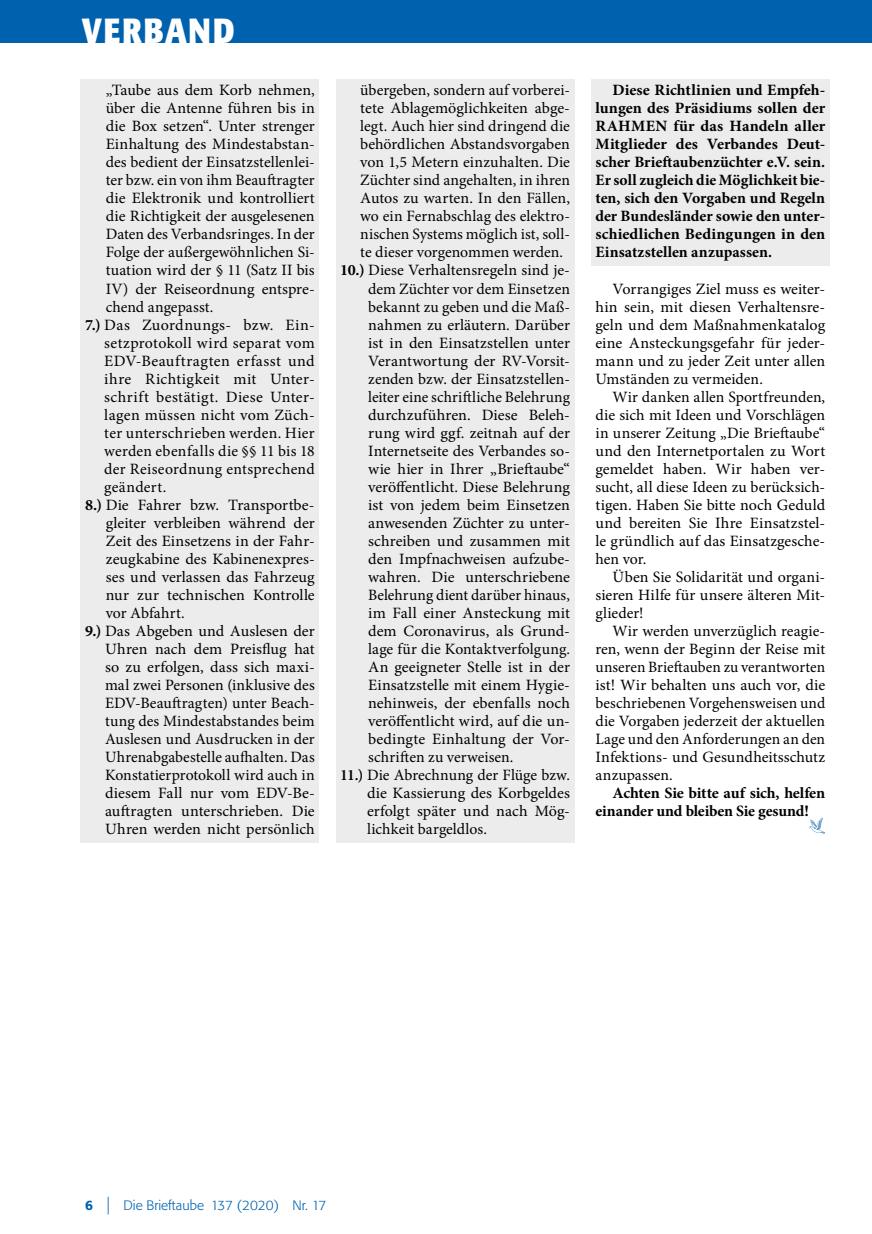
<style>
.page{position:relative;width:872px;height:1234px;background:#fff}
.page>*{position:absolute;margin:0;border:0;box-sizing:border-box;transform-origin:0 0}
.t1{font:700 34.5px "Formata Condensed BQ";letter-spacing:.055em;color:#fff}
.Text{font:15.75px/18px "Minion Pro";letter-spacing:.005em;color:#000;text-align:justify}
.Text_Indent{font:15.75px/18px "Minion Pro";color:#000;text-align:justify}
.Text_Indent-2{font:700 15.75px/18px "Minion Pro";letter-spacing:-.005em;color:#000;text-align:justify}
.t2{font:300 13.5px "Formata BQ";color:#0062ae}
.s1{font-weight:700}
.s2{font-weight:600}
.s3{font-weight:500}
.s4{font-size:17.55px}
</style>
<div class="page">
<div style="left:0;top:0;width:872px;height:43px;background:#0062ae"></div>
<hr style="left:251px;top:0;width:188px;height:1px;background:#ededed">
<hr style="left:439px;top:0;width:187px;height:1px;background:#ededed">
<hr style="left:626px;top:0;width:188px;height:1px;background:#ededed">
<div style="left:81px;top:80px;width:238px;height:240px;background:#ececed"></div>
<div style="left:81px;top:314px;width:238px;height:186px;background:#ececed"></div>
<div style="left:81px;top:494px;width:238px;height:132px;background:#ececed"></div>
<div style="left:81px;top:620px;width:238px;height:222px;background:#ececed"></div>
<div style="left:336px;top:80px;width:238px;height:186px;background:#ececed"></div>
<div style="left:336px;top:260px;width:238px;height:510px;background:#ececed"></div>
<div style="left:336px;top:764px;width:238px;height:78px;background:#ececed"></div>
<div style="left:591px;top:80px;width:238px;height:186px;background:#ececed"></div>
<svg style="left:809px;top:817px;width:16px;height:16px"></svg>
<h1 class="t1" style="left:82px;top:9px;width:155px">VERBAND</h1>
<p class="Text" style="left:106px;top:81px;width:210px">„Taube aus dem Korb nehmen, über die Antenne führen bis in die Box setzen“. Unter strenger Einhaltung des Mindestabstan&shy;des bedient der Einsatzstellenlei&shy;ter bzw. ein von ihm Beauftragter die Elektronik und kontrolliert die Richtigkeit der ausgelesenen Daten des Verbandsringes. In der Folge der außergewöhnlichen Si&shy;tuation wird der § 11 (Satz II bis IV) der Reiseordnung entspre&shy;chend angepasst.</p>
<p class="Text" style="left:104px;top:315px;width:212px;text-indent:-19px"><span class="s1">7.)</span> Das Zuordnungs- bzw. Ein&shy;setzprotokoll wird separat vom EDV-Beauftragten erfasst und ihre Richtigkeit mit Unter&shy;schrift bestätigt. Diese Unter&shy;lagen müssen nicht vom Züch&shy;ter unterschrieben werden. Hier werden ebenfalls die §§ 11 bis 18 der Reiseordnung entsprechend geändert.</p>
<p class="Text" style="left:106px;top:495px;width:210px;text-indent:-21px"><span class="s1">8.)</span> Die Fahrer bzw. Transportbe&shy;gleiter verbleiben während der Zeit des Einsetzens in der Fahr&shy;zeugkabine des Kabinenexpres&shy;ses und verlassen das Fahrzeug nur zur technischen Kontrolle vor Abfahrt.</p>
<p class="Text" style="left:105px;top:621px;width:211px;text-indent:-20px"><span class="s1">9.)</span> Das Abgeben und Auslesen der Uhren nach dem Preisflug hat so zu erfolgen, dass sich maxi&shy;mal zwei Personen (inklusive des EDV-Beauftragten) unter Beach&shy;tung des Mindestabstandes beim Auslesen und Ausdrucken in der Uhrenabgabestelle aufhalten. Das Konstatierprotokoll wird auch in diesem Fall nur vom EDV-Be&shy;auftragten unterschrieben. Die Uhren werden nicht persönlich</p>
<p class="Text" style="left:360px;top:81px;width:211px">übergeben, sondern auf vorberei&shy;tete Ablagemöglichkeiten abge&shy;legt. Auch hier sind dringend die behördlichen Abstandsvorgaben von 1,5 Metern einzuhalten. Die Züchter sind angehalten, in ihren Autos zu warten. In den Fällen, wo ein Fernabschlag des elektro&shy;nischen Systems möglich ist, soll&shy;te dieser vorgenommen werden.</p>
<p class="Text" style="left:368px;top:261px;width:203px;text-indent:-28px"><span class="s1">10.)</span> Diese Verhaltensregeln sind je&shy;dem Züchter vor dem Einsetzen bekannt zu geben und die Maß&shy;nahmen zu erläutern. Darüber ist in den Einsatzstellen unter Verantwortung der RV-Vorsit&shy;zenden bzw. der Einsatzstellen&shy;leiter eine schriftliche Belehrung durchzuführen. Diese Beleh&shy;rung wird ggf. zeitnah auf der Internetseite des Verbandes so&shy;wie hier in Ihrer „Brieftaube“ veröffentlicht. Diese Belehrung ist von jedem beim Einsetzen anwesenden Züchter zu unter&shy;schreiben und zusammen mit den Impfnachweisen aufzube&shy;wahren. Die unterschriebene Belehrung dient darüber hinaus, im Fall einer Ansteckung mit dem Coronavirus, als Grund&shy;lage für die Kontaktverfolgung.<br>An geeigneter Stelle ist in der Einsatzstelle mit einem Hygie&shy;nehinweis, der ebenfalls noch veröffentlicht wird, auf die un&shy;bedingte Einhaltung der Vor&shy;schriften zu verweisen.</p>
<p class="Text" style="left:367px;top:765px;width:204px;text-indent:-27px"><span class="s2">11.)</span> Die Abrechnung der Flüge bzw. die Kassierung des Korbgeldes erfolgt später und nach Mög&shy;lichkeit bargeldlos.</p>
<p class="Text_Indent-2" style="left:595px;top:81px;width:231px;text-indent:17px">Diese Richtlinien und Empfeh&shy;lungen des Präsidiums sollen der RAHMEN für das Handeln aller Mitglieder des Verbandes Deut&shy;scher Brieftaubenzüchter e.V. sein.<br>Er soll zugleich die Möglichkeit bie&shy;ten, sich den Vorgaben und Regeln der Bundesländer sowie den unter&shy;schiedlichen Bedingungen in den Einsatzstellen anzupassen.</p>
<p class="Text_Indent" style="left:595px;top:279px;width:231px;text-indent:17px">Vorrangiges Ziel muss es weiter&shy;hin sein, mit diesen Verhaltensre&shy;geln und dem Maßnahmenkatalog eine Ansteckungsgefahr für jeder&shy;mann und zu jeder Zeit unter allen Umständen zu vermeiden.</p>
<p class="Text_Indent" style="left:595px;top:387px;width:231px;text-indent:17px">Wir danken allen Sportfreunden, die sich mit Ideen und Vorschlägen in unserer Zeitung „Die Brieftaube“ und den Internetportalen zu Wort gemeldet haben. Wir haben ver&shy;sucht, all diese Ideen zu berücksich&shy;tigen. Haben Sie bitte noch Geduld und bereiten Sie Ihre Einsatzstel&shy;le gründlich auf das Einsatzgesche&shy;hen vor.</p>
<p class="Text_Indent" style="left:595px;top:567px;width:231px;text-indent:17px">Üben Sie Solidarität und organi&shy;sieren Hilfe für unsere älteren Mit&shy;glieder!</p>
<p class="Text_Indent" style="left:595px;top:621px;width:231px;text-indent:17px">Wir werden unverzüglich reagie&shy;ren, wenn der Beginn der Reise mit unseren Brieftauben zu verantworten ist! Wir behalten uns auch vor, die beschriebenen Vorgehensweisen und die Vorgaben jederzeit der aktuellen Lage und den Anforderungen an den Infektions- und Gesundheitsschutz anzupassen.</p>
<p class="Text_Indent-2" style="left:595px;top:783px;width:231px;text-indent:17px">Achten Sie bitte auf sich, helfen einander und bleiben Sie gesund!</p>
<p class="t2" style="left:85px;top:1196px;width:243px"><span class="s3">6</span> <span class="s4">|</span> Die Brieftaube 137 (2020) Nr. 17</p>
</div>
